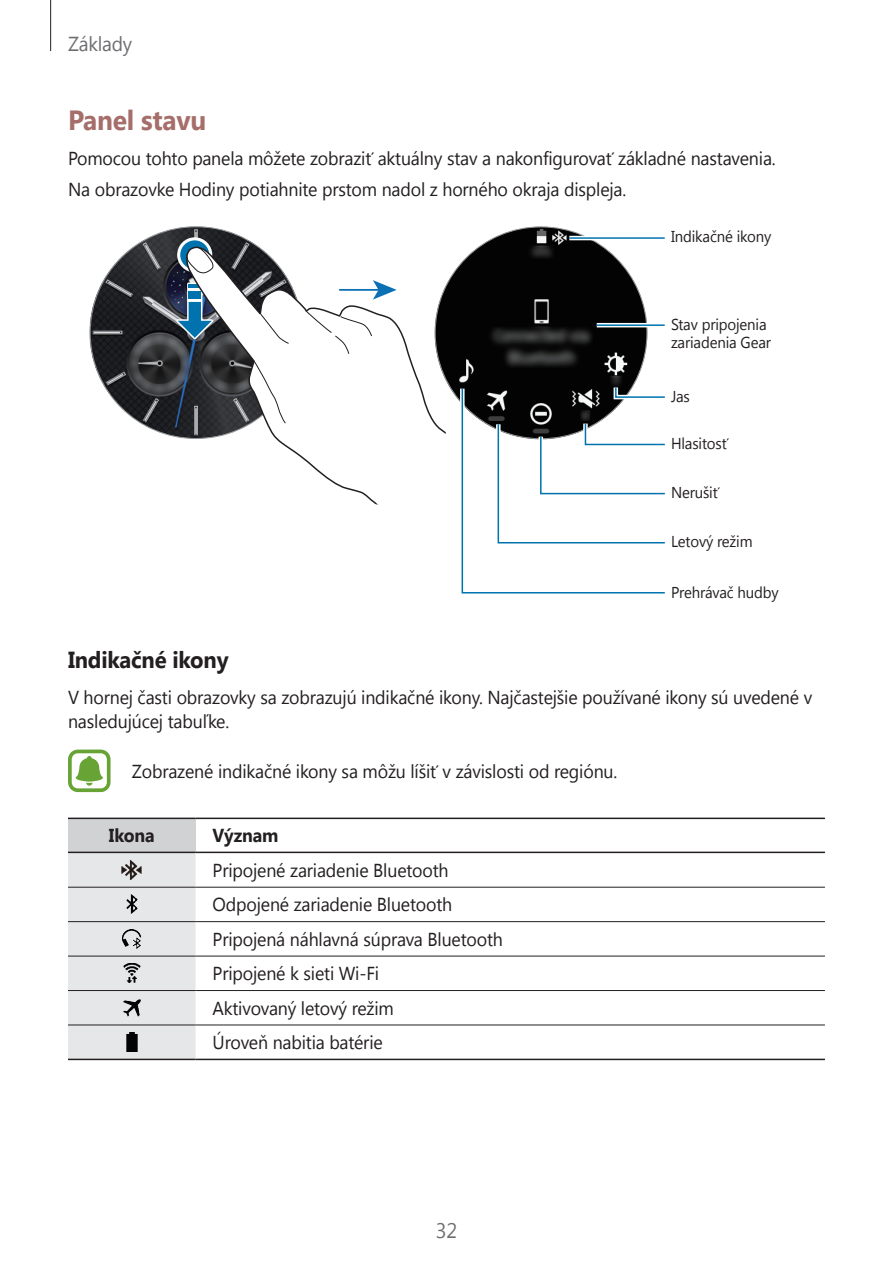
<style>
.page{position:relative;width:893px;height:1263px;background:#fff}
.page>*{position:absolute;margin:0;border:0;box-sizing:border-box;transform-origin:0 0}
.t1{font:700 27.75px "Segoe UI";letter-spacing:-.01em;color:#a66e6a;scale:.95 1}
.t2{font:700 23.25px "Segoe UI";letter-spacing:-.01em;color:#231f20;scale:.95 1}
.t3{font:21px "Segoe UI";color:#6c6d70;scale:.95 1}
.t4{font:20.25px "Segoe UI";letter-spacing:-.01em;color:#6c6d70;scale:.95 1}
.t5{font:18.75px/34.5px "Segoe UI";letter-spacing:-.01em;color:#231f20;scale:.95 1}
.t6{font:700 18.75px "Segoe UI";letter-spacing:-.01em;color:#231f20;scale:.95 1}
.t7{font:15.75px/18px "Segoe UI";letter-spacing:-.01em;color:#231f20;scale:.95 1}
</style>
<div class="page">
<hr style="left:50px;top:0;width:1px;height:51px;background:#231f20">
<img style="left:478px;top:226px;width:170px;height:157px">
<img style="left:90px;top:226px;width:169px;height:213px">
<hr style="left:597px;top:323px;width:68px;height:4px;background:#fff">
<hr style="left:597px;top:324px;width:68px;height:2px;background:#0073ae">
<hr style="left:569px;top:236px;width:96px;height:4px;background:#fff">
<hr style="left:569px;top:237px;width:96px;height:2px;background:#0073ae">
<svg style="left:461px;top:383px;width:204px;height:211px"></svg>
<svg style="left:177px;top:237px;width:35px;height:35px"></svg>
<svg style="left:171px;top:281px;width:15px;height:61px"></svg>
<svg style="left:186px;top:247px;width:292px;height:266px"></svg>
<svg style="left:253px;top:360px;width:33px;height:64px"></svg>
<svg style="left:260px;top:313px;width:30px;height:31px"></svg>
<svg style="left:186px;top:247px;width:29px;height:26px"></svg>
<svg style="left:305px;top:310px;width:68px;height:45px"></svg>
<svg style="left:68px;top:749px;width:43px;height:43px"></svg>
<div style="left:68px;top:818px;width:128px;height:34px;background:#d1d2d4"></div>
<div style="left:68px;top:853px;width:128px;height:206px;background:#e6e7e9"></div>
<hr style="left:196px;top:818px;width:629px;height:1px;background:#231f20">
<hr style="left:196px;top:852px;width:629px;height:1px;background:#231f20">
<hr style="left:196px;top:887px;width:629px;height:1px;background:#231f20">
<hr style="left:196px;top:921px;width:629px;height:1px;background:#231f20">
<hr style="left:196px;top:956px;width:629px;height:1px;background:#231f20">
<hr style="left:196px;top:990px;width:629px;height:1px;background:#231f20">
<hr style="left:196px;top:1024px;width:629px;height:1px;background:#231f20">
<hr style="left:196px;top:1059px;width:629px;height:1px;background:#231f20">
<hr style="left:68px;top:887px;width:128px;height:1px;background:#231f20">
<hr style="left:68px;top:921px;width:128px;height:1px;background:#231f20">
<hr style="left:68px;top:956px;width:128px;height:1px;background:#231f20">
<hr style="left:68px;top:990px;width:128px;height:1px;background:#231f20">
<hr style="left:68px;top:1024px;width:128px;height:1px;background:#231f20">
<hr style="left:68px;top:818px;width:128px;height:1px;background:#231f20">
<hr style="left:68px;top:852px;width:128px;height:1px;background:#231f20">
<hr style="left:68px;top:1059px;width:128px;height:1px;background:#231f20">
<img style="left:121px;top:860px;width:22px;height:19px">
<img style="left:125px;top:895px;width:13px;height:19px">
<img style="left:122px;top:929px;width:20px;height:19px">
<img style="left:122px;top:964px;width:19px;height:19px">
<img style="left:122px;top:998px;width:19px;height:19px">
<img style="left:125px;top:1033px;width:14px;height:19px">
<p class="t4" style="left:68px;top:29px;width:69px">Základy</p>
<h1 class="t1" style="left:68px;top:100px;width:147px">Panel stavu</h1>
<p class="t5" style="left:68px;top:142px;width:746px;line-height:31.2px">Pomocou tohto panela môžete zobraziť aktuálny stav a nakonfigurovať základné nastavenia.<br>Na obrazovke Hodiny potiahnite prstom nadol z horného okraja displeja.</p>
<p class="t7" style="left:671px;top:226px;width:107px">Indikačné ikony</p>
<p class="t7" style="left:671px;top:314px;width:107px">Stav pripojenia zariadenia Gear</p>
<p class="t7" style="left:671px;top:387px;width:21px">Jas</p>
<p class="t7" style="left:671px;top:434px;width:62px">Hlasitosť</p>
<p class="t7" style="left:671px;top:483px;width:52px">Nerušiť</p>
<p class="t7" style="left:671px;top:532px;width:87px">Letový režim</p>
<p class="t7" style="left:671px;top:583px;width:115px">Prehrávač hudby</p>
<p class="t2" style="left:68px;top:643px;width:170px">Indikačné ikony</p>
<p class="t5" style="left:68px;top:684px;width:785px;line-height:24.8px">V hornej časti obrazovky sa zobrazujú indikačné ikony. Najčastejšie používané ikony sú uvedené v nasledujúcej tabuľke.</p>
<p class="t5" style="left:132px;top:753px;width:513px">Zobrazené indikačné ikony sa môžu líšiť v závislosti od regiónu.</p>
<p class="t6" style="left:109px;top:822px;width:50px">Ikona</p>
<p class="t6" style="left:213px;top:822px;width:71px">Význam</p>
<p class="t5" style="left:213px;top:852px;width:307px">Pripojené zariadenie Bluetooth<br>Odpojené zariadenie Bluetooth<br>Pripojená náhlavná súprava Bluetooth<br>Pripojené k sieti Wi-Fi<br>Aktivovaný letový režim<br>Úroveň nabitia batérie</p>
<p class="t3" style="left:436px;top:1216px;width:24px">32</p>
</div>
